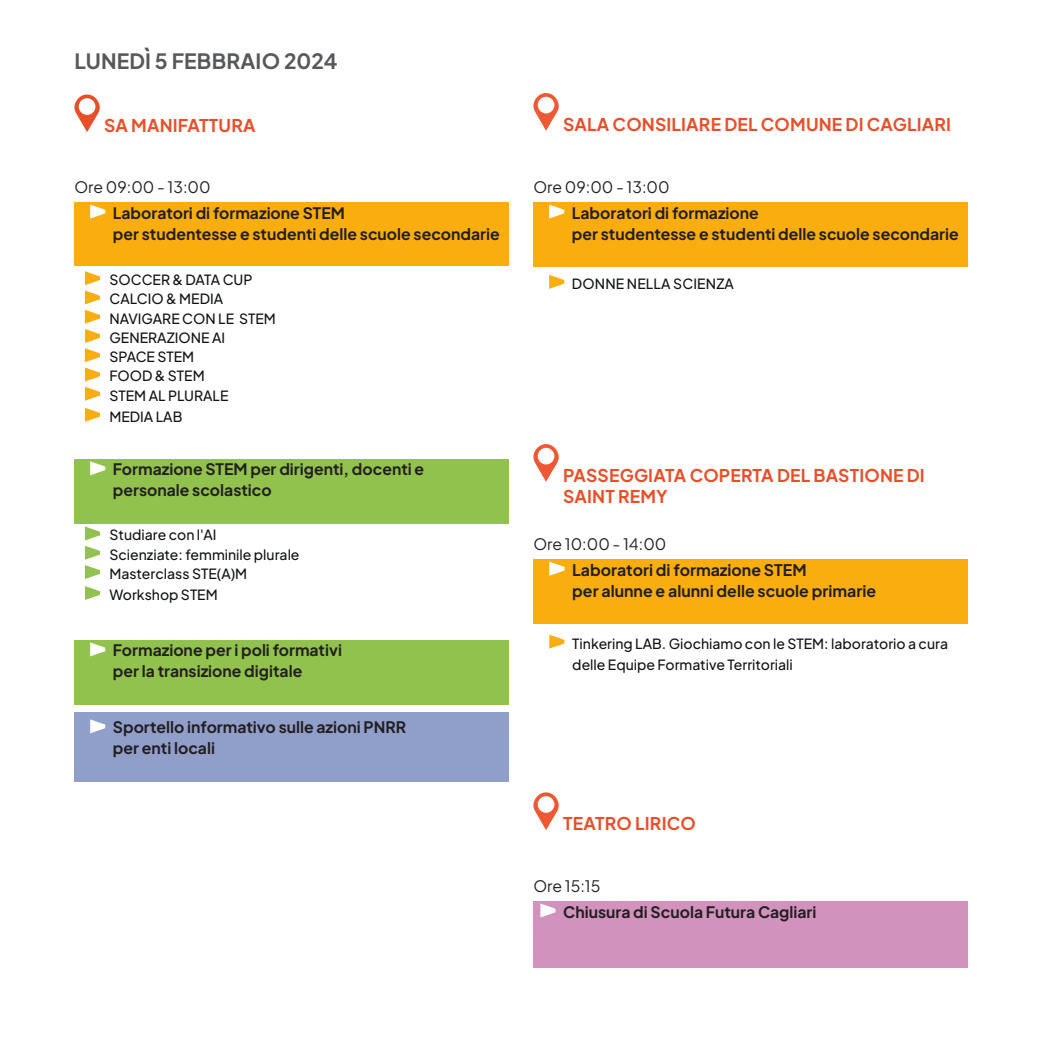
<style>
.page{position:relative;width:1042px;height:1042px;background:#fff}
.page>*{position:absolute;margin:0;border:0;box-sizing:border-box;transform-origin:0 0}
.t1{font:700 21px "Plus Jakarta Sans";letter-spacing:.01em;color:#57585a}
.t2{font:700 17.5px/21px "Plus Jakarta Sans";letter-spacing:.01em;color:#e84f29}
.t3{font:700 15.92px/21.2px "Plus Jakarta Sans";color:#231f20}
.t4{font:700 15.75px/21px "Plus Jakarta Sans";color:#231f20}
.t5{font:15.75px "Plus Jakarta Sans";color:#231f20}
.t6{font:500 14px/21.2px "Plus Jakarta Sans";color:#111314}
.s1{font-size:14.17px}
</style>
<div class="page">
<div style="left:74px;top:712px;width:434px;height:69px;background:#909eca"></div>
<svg style="left:533px;top:93px;width:26px;height:38px"></svg>
<div style="left:538px;top:97px;width:16px;height:16px;background:#fff;border-radius:50%"></div>
<svg style="left:74px;top:94px;width:26px;height:38px"></svg>
<div style="left:79px;top:98px;width:16px;height:17px;background:#fff;border-radius:50%"></div>
<div style="left:74px;top:202px;width:434px;height:63px;background:#faad0f"></div>
<svg style="left:90px;top:205px;width:15px;height:14px"></svg>
<svg style="left:85px;top:271px;width:15px;height:33px"></svg>
<svg style="left:85px;top:310px;width:15px;height:71px"></svg>
<svg style="left:85px;top:387px;width:15px;height:14px"></svg>
<svg style="left:85px;top:408px;width:15px;height:14px"></svg>
<div style="left:74px;top:459px;width:434px;height:64px;background:#91c24d"></div>
<svg style="left:90px;top:461px;width:15px;height:14px"></svg>
<svg style="left:85px;top:526px;width:15px;height:14px"></svg>
<svg style="left:85px;top:546px;width:15px;height:33px"></svg>
<svg style="left:85px;top:586px;width:15px;height:14px"></svg>
<div style="left:74px;top:640px;width:434px;height:64px;background:#91c24d"></div>
<svg style="left:90px;top:642px;width:15px;height:14px"></svg>
<div style="left:533px;top:202px;width:434px;height:65px;background:#faad0f"></div>
<svg style="left:549px;top:205px;width:15px;height:14px"></svg>
<svg style="left:549px;top:275px;width:15px;height:14px"></svg>
<svg style="left:533px;top:444px;width:26px;height:38px"></svg>
<div style="left:538px;top:448px;width:16px;height:16px;background:#fff;border-radius:50%"></div>
<div style="left:533px;top:559px;width:434px;height:65px;background:#faad0f"></div>
<svg style="left:549px;top:562px;width:15px;height:14px"></svg>
<svg style="left:533px;top:792px;width:26px;height:38px"></svg>
<div style="left:538px;top:796px;width:16px;height:17px;background:#fff;border-radius:50%"></div>
<div style="left:533px;top:901px;width:434px;height:66px;background:#d292be"></div>
<svg style="left:549px;top:635px;width:15px;height:14px"></svg>
<svg style="left:90px;top:719px;width:15px;height:14px"></svg>
<svg style="left:540px;top:903px;width:15px;height:14px"></svg>
<p class="t1" style="left:75px;top:42px;width:264px">LUNEDÌ 5 FEBBRAIO 2024</p>
<p class="t2" style="left:104px;top:113px;width:153px">SA MANIFATTURA</p>
<p class="t5" style="left:74px;top:174px;width:138px">Ore 09:00 - 13:00</p>
<p class="t4" style="left:113px;top:200px;width:388px">Laboratori di formazione STEM<br>per studentesse e studenti delle scuole secondarie</p>
<p class="t6" style="left:109px;top:268px;width:145px">SOCCER &amp; DATA CUP</p>
<p class="t6" style="left:109px;top:287px;width:115px">CALCIO &amp; MEDIA</p>
<p class="t6" style="left:109px;top:306px;width:168px">NAVIGARE CON LE STEM</p>
<p class="t6" style="left:109px;top:326px;width:117px">GENERAZIONE AI</p>
<p class="t6" style="left:109px;top:345px;width:86px">SPACE STEM</p>
<p class="t6" style="left:109px;top:364px;width:97px">FOOD &amp; STEM</p>
<p class="t6" style="left:109px;top:383px;width:121px">STEM AL PLURALE</p>
<p class="t6" style="left:109px;top:404px;width:74px">MEDIA LAB</p>
<p class="t4" style="left:113px;top:457px;width:313px">Formazione STEM per dirigenti, docenti e personale scolastico</p>
<p class="t6" style="left:109px;top:523px;width:109px">Studiare con l'AI</p>
<p class="t6" style="left:109px;top:542px;width:192px">Scienziate: femminile plurale</p>
<p class="t6" style="left:109px;top:561px;width:139px">Masterclass STE(A)M</p>
<p class="t6" style="left:109px;top:582px;width:110px">Workshop STEM</p>
<p class="t4" style="left:113px;top:638px;width:230px">Formazione per i poli formativi per la transizione digitale</p>
<p class="t4" style="left:113px;top:715px;width:295px">Sportello informativo sulle azioni PNRR per enti locali</p>
<p class="t2" style="left:563px;top:111px;width:389px">SALA CONSILIARE DEL COMUNE DI CAGLIARI</p>
<p class="t5" style="left:533px;top:174px;width:138px">Ore 09:00 - 13:00</p>
<p class="t4" style="left:572px;top:200px;width:388px">Laboratori di formazione<br>per studentesse e studenti delle scuole secondarie</p>
<p class="t6" style="left:572px;top:271px;width:164px">DONNE NELLA SCIENZA</p>
<p class="t2" style="left:563px;top:462px;width:363px">PASSEGGIATA COPERTA DEL BASTIONE DI<br>SAINT REMY</p>
<p class="t5" style="left:533px;top:531px;width:134px">Ore 10:00 - 14:00</p>
<p class="t3" style="left:572px;top:557px;width:305px">Laboratori di formazione STEM<br>per alunne e alunni delle scuole primarie</p>
<p class="t6" style="left:572px;top:631px;width:377px">Tinkering LAB. Giochiamo con le STEM: laboratorio a cura delle Equipe Formative Territorial<span class="s1">i</span></p>
<p class="t2" style="left:563px;top:811px;width:134px">TEATRO LIRICO</p>
<p class="t5" style="left:533px;top:873px;width:69px">Ore 15:15</p>
<p class="t4" style="left:563px;top:899px;width:255px">Chiusura di Scuola Futura Cagliari</p>
</div>
